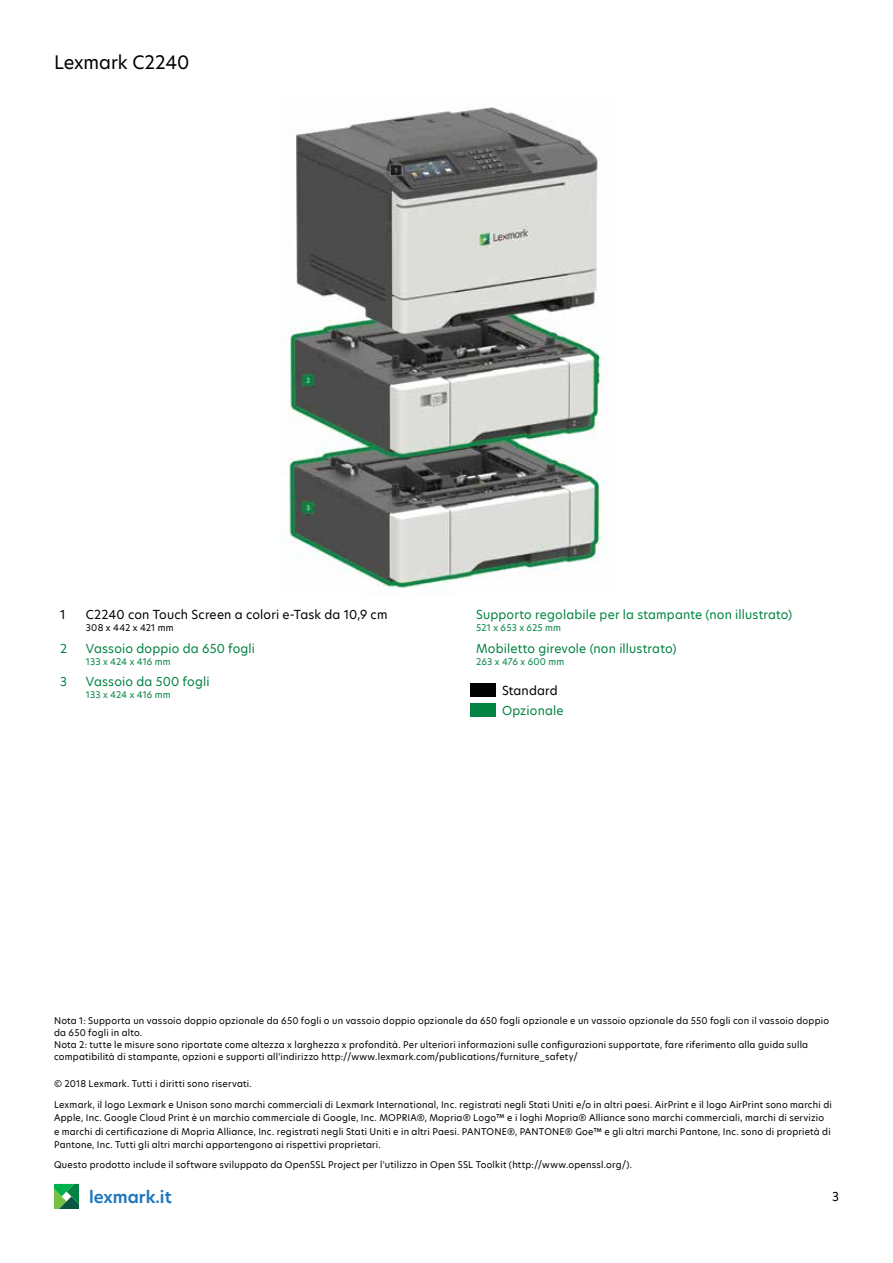
<style>
.page{position:relative;width:893px;height:1263px;background:#fff}
.page>*{position:absolute;margin:0;border:0;box-sizing:border-box;transform-origin:0 0}
.t1{font:18px "TP Hero";color:#000}
.t2{font:600 16.5px "TP Hero";color:#1c75bc}
.t3{font:12px "TP Hero";letter-spacing:.015em;color:#028342}
.t4{font:12px "TP Hero";letter-spacing:.015em;color:#000}
.t5{font:9px/12px "TP Hero";letter-spacing:.025em;color:#000}
.t6{font:9px "TP Hero";letter-spacing:.01em;color:#028342}
</style>
<div class="page">
<svg style="left:54px;top:1184px;width:25px;height:25px"></svg>
<div style="left:470px;top:683px;width:26px;height:14px;background:#000"></div>
<div style="left:470px;top:703px;width:26px;height:14px;background:#028342"></div>
<img style="left:280px;top:106px;width:327px;height:487px">
<h1 class="t1" style="left:54px;top:50px;width:137px">Lexmark C2240</h1>
<h3 class="t4" style="left:60px;top:606px;width:7px">1</h3>
<h3 class="t4" style="left:86px;top:606px;width:303px">C2240 con Touch Screen a colori e-Task da 10,9 cm</h3>
<p class="t5" style="left:86px;top:621px;width:89px">308 x 442 x 421 mm</p>
<h3 class="t3" style="left:60px;top:640px;width:9px">2</h3>
<h3 class="t3" style="left:86px;top:640px;width:171px">Vassoio doppio da 650 fogli</h3>
<p class="t6" style="left:86px;top:655px;width:86px">133 x 424 x 416 mm</p>
<h3 class="t3" style="left:60px;top:674px;width:8px">3</h3>
<h3 class="t3" style="left:86px;top:674px;width:125px">Vassoio da 500 fogli</h3>
<p class="t6" style="left:86px;top:689px;width:86px">133 x 424 x 416 mm</p>
<h3 class="t3" style="left:476px;top:606px;width:318px">Supporto regolabile per la stampante (non illustrato)</h3>
<p class="t6" style="left:476px;top:621px;width:86px">521 x 653 x 625 mm</p>
<h3 class="t3" style="left:476px;top:640px;width:202px">Mobiletto girevole (non illustrato)</h3>
<p class="t6" style="left:476px;top:655px;width:90px">263 x 476 x 600 mm</p>
<h3 class="t4" style="left:502px;top:683px;width:57px">Standard</h3>
<h3 class="t3" style="left:502px;top:702px;width:63px">Opzionale</h3>
<p class="t5" style="left:54px;top:1015px;width:777px">Nota 1: Supporta un vassoio doppio opzionale da 650 fogli o un vassoio doppio opzionale da 650 fogli opzionale e un vassoio opzionale da 550 fogli con il vassoio doppio da 650 fogli in alto.<br>Nota 2: tutte le misure sono riportate come altezza x larghezza x profondità. Per ulteriori informazioni sulle configurazioni supportate, fare riferimento alla guida sulla compatibilità di stampante, opzioni e supporti all'indirizzo http://www.lexmark.com/publications/furniture_safety/</p>
<p class="t5" style="left:54px;top:1078px;width:199px">© 2018 Lexmark. Tutti i diritti sono riservati.</p>
<p class="t5" style="left:54px;top:1097px;width:779px;line-height:13.5px">Lexmark, il logo Lexmark e Unison sono marchi commerciali di Lexmark International, Inc. registrati negli Stati Uniti e/o in altri paesi. AirPrint e il logo AirPrint sono marchi di Apple, Inc. Google Cloud Print è un marchio commerciale di Google, Inc. MOPRIA®, Mopria® Logo™ e i loghi Mopria® Alliance sono marchi commerciali, marchi di servizio<br>e marchi di certificazione di Mopria Alliance, Inc. registrati negli Stati Uniti e in altri Paesi. PANTONE®, PANTONE® Goe™ e gli altri marchi Pantone, Inc. sono di proprietà di Pantone, Inc. Tutti gli altri marchi appartengono ai rispettivi proprietari.</p>
<p class="t5" style="left:54px;top:1159px;width:580px">Questo prodotto include il software sviluppato da OpenSSL Project per l'utilizzo in Open SSL Toolkit (http://www.openssl.org/).</p>
<h2 class="t2" style="left:89px;top:1186px;width:84px">lexmark.it</h2>
<h3 class="t4" style="left:832px;top:1189px;width:8px">3</h3>
</div>
